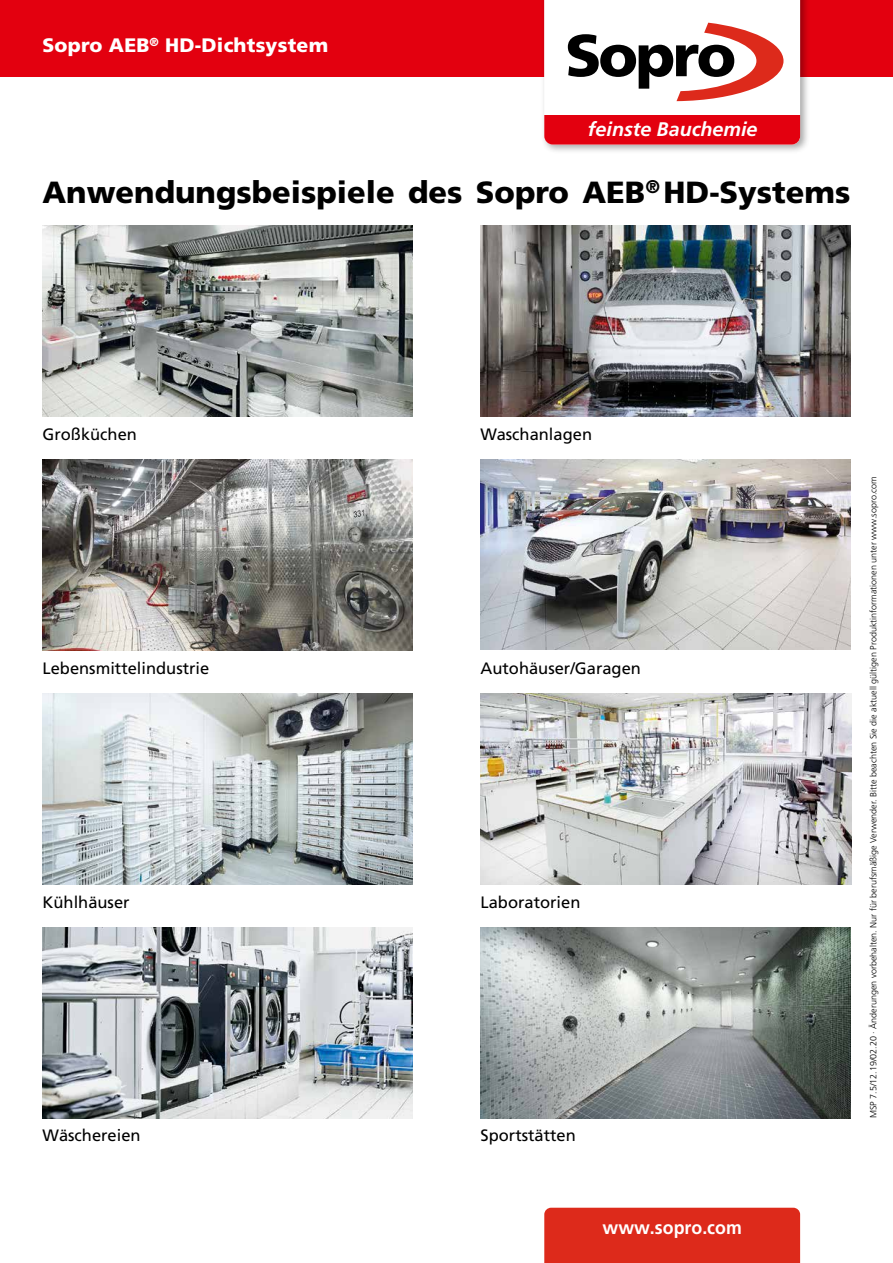
<style>
.page{position:relative;width:893px;height:1263px;background:#fff}
.page>*{position:absolute;margin:0;border:0;box-sizing:border-box;transform-origin:0 0}
.t1{font:900 30.6px "Frutiger LT";color:#000}
.t2{font:italic 700 19.65px "Frutiger LT";color:#fff}
.t3{font:900 19.5px "Frutiger LT";letter-spacing:.01em;color:#fff}
.t4{font:700 18.75px "Frutiger LT";color:#fff;scale:.95 1}
.t5{font:16.5px "Frutiger LT";color:#000}
.t6{font:300 9px "Frutiger LT";color:#000}
</style>
<div class="page">
<div style="left:0;top:0;width:893px;height:77px;background:#e3000f"></div>
<div style="left:544px;top:1208px;width:256px;height:55px;background:#dd2a1b"></div>
<div style="left:540px;top:0;width:270px;height:155px;background:#000;opacity:.35"></div>
<svg style="left:544px;top:0;width:256px;height:145px"></svg>
<img style="left:43px;top:225px;width:369px;height:191px">
<img style="left:480px;top:225px;width:370px;height:192px">
<img style="left:43px;top:459px;width:369px;height:192px">
<img style="left:480px;top:459px;width:370px;height:191px">
<img style="left:43px;top:693px;width:369px;height:191px">
<img style="left:480px;top:693px;width:371px;height:191px">
<img style="left:43px;top:927px;width:369px;height:191px">
<img style="left:480px;top:927px;width:370px;height:191px">
<h3 class="t3" style="left:43px;top:34px;width:287px">Sopro AEB<sup>®</sup> HD-Dichtsystem</h3>
<h2 class="t2" style="left:588px;top:118px;width:171px">feinste Bauchemie</h2>
<h1 class="t1" style="left:43px;top:174px;width:809px">Anwendungsbeispiele des Sopro AEB<sup>®</sup> HD-Systems</h1>
<h3 class="t5" style="left:43px;top:424px;width:96px">Großküchen</h3>
<h3 class="t5" style="left:480px;top:424px;width:113px">Waschanlagen</h3>
<h3 class="t5" style="left:43px;top:658px;width:168px">Lebensmittelindustrie</h3>
<h3 class="t5" style="left:480px;top:658px;width:162px">Autohäuser/Garagen</h3>
<h3 class="t5" style="left:43px;top:892px;width:89px">Kühlhäuser</h3>
<h3 class="t5" style="left:480px;top:892px;width:101px">Laboratorien</h3>
<h3 class="t5" style="left:43px;top:1126px;width:100px">Wäschereien</h3>
<h3 class="t5" style="left:480px;top:1126px;width:97px">Sportstätten</h3>
<h3 class="t4" style="left:603px;top:1217px;width:148px">www.sopro.com</h3>
<p class="t6" style="left:868px;top:1118px;width:644px;rotate:-90deg">MSP 7.5/12.19/02.20 · Änderungen vorbehalten. Nur für berufsmäßige Verwender. Bitte beachten Sie die aktuell gültigen Produktinformationen unter www.sopro.com</p>
</div>
